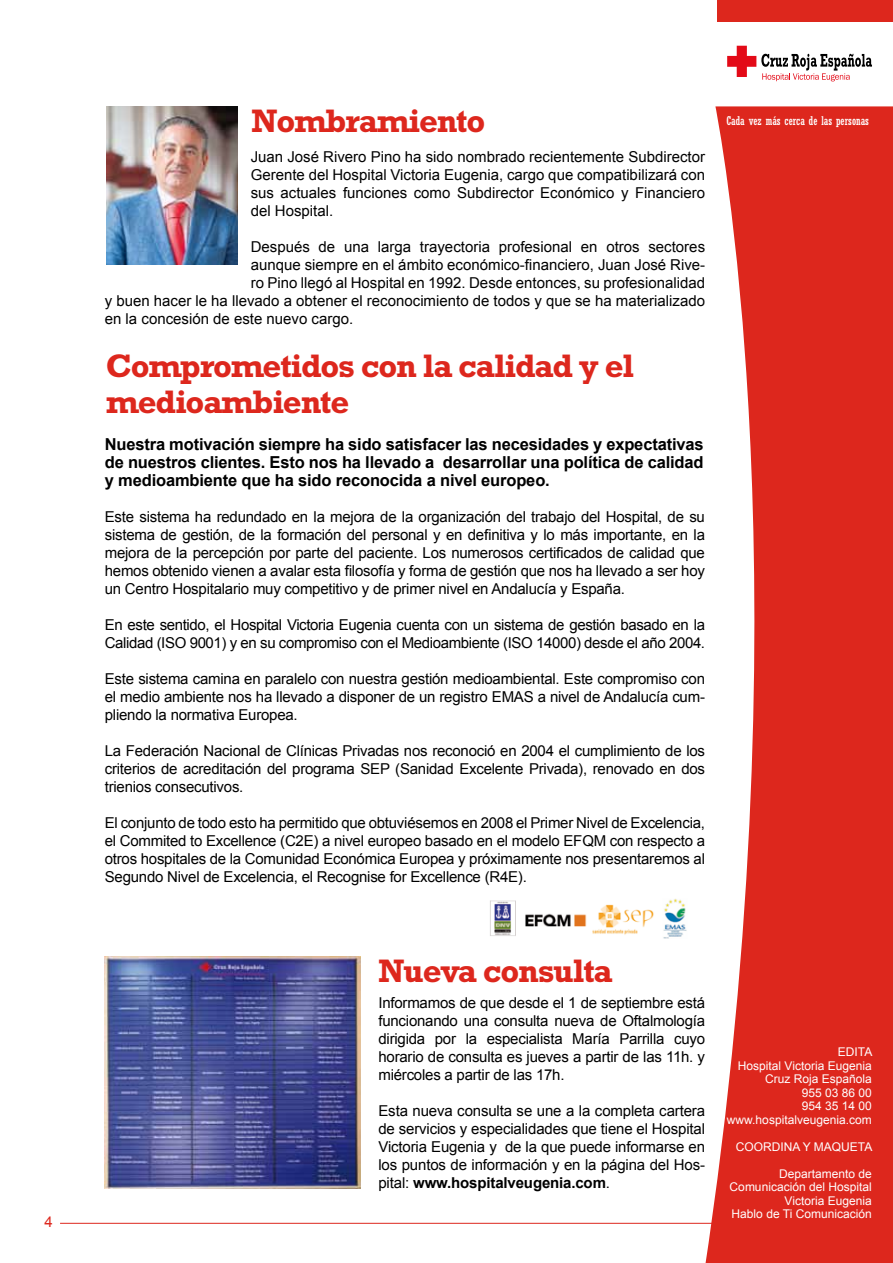
<style>
.page{position:relative;width:893px;height:1263px;background:#fff}
.page>*{position:absolute;margin:0;border:0;box-sizing:border-box;transform-origin:0 0}
.t1{font:700 33px/36px "Rockwell";letter-spacing:-.035em;color:#dd271d}
.t2{font:700 16.5px/18px "Arial";letter-spacing:-.01em;color:#000;text-align:justify}
.t3{font:15px/18px "Arial";letter-spacing:-.015em;color:#000;text-align:justify}
.t4{font:15px "Arial";color:#dd271d}
.t5{font:12px/13.5px "Arial";color:#fff;text-align:right}
.t6{font:condensed 12px "Rockwell";color:#fff}
.s1{font-weight:700}
</style>
<div class="page">
<hr style="left:60px;top:1223px;width:769px;height:1px;background:#dd271d">
<div style="left:718px;top:0;width:175px;height:21px;background:#dd271d"></div>
<svg style="left:704px;top:106px;width:189px;height:1157px;fill:#dd271d"></svg>
<svg style="left:727px;top:46px;width:145px;height:35px"></svg>
<img style="left:106px;top:106px;width:132px;height:158px">
<img style="left:490px;top:889px;width:216px;height:55px">
<img style="left:105px;top:957px;width:255px;height:231px">
<p class="t4" style="left:45px;top:1213px;width:10px">4</p>
<h1 class="t1" style="left:252px;top:102px;width:235px">Nombramiento</h1>
<p class="t3" style="left:251px;top:148px;width:456px">Juan José Rivero Pino ha sido nombrado recientemente Subdirector Gerente del Hospital Victoria Eugenia, cargo que compatibilizará con sus actuales funciones como Subdirector Económico y Financiero del Hospital.</p>
<p class="t3" style="left:251px;top:238px;width:456px">Después de una larga trayectoria profesional en otros sectores</p>
<p class="t3" style="left:251px;top:256px;width:456px">aunque siempre en el ámbito económico-financiero, Juan José Rive-</p>
<p class="t3" style="left:251px;top:274px;width:456px">ro Pino llegó al Hospital en 1992. Desde entonces, su profesionalidad</p>
<p class="t3" style="left:105px;top:292px;width:602px">y buen hacer le ha llevado a obtener el reconocimiento de todos y que se ha materializado</p>
<p class="t3" style="left:105px;top:310px;width:250px">en la concesión de este nuevo cargo.</p>
<h1 class="t1" style="left:106px;top:347px;width:529px">Comprometidos con la calidad y el medioambiente</h1>
<p class="t2" style="left:105px;top:435px;width:600px">Nuestra motivación siempre ha sido satisfacer las necesidades y expectativas de nuestros clientes. Esto nos ha llevado a desarrollar una política de calidad y medioambiente que ha sido reconocida a nivel europeo.</p>
<p class="t3" style="left:105px;top:508px;width:602px">Este sistema ha redundado en la mejora de la organización del trabajo del Hospital, de su sistema de gestión, de la formación del personal y en definitiva y lo más importante, en la mejora de la percepción por parte del paciente. Los numerosos certificados de calidad que hemos obtenido vienen a avalar esta filosofía y forma de gestión que nos ha llevado a ser hoy un Centro Hospitalario muy competitivo y de primer nivel en Andalucía y España.</p>
<p class="t3" style="left:105px;top:616px;width:602px">En este sentido, el Hospital Victoria Eugenia cuenta con un sistema de gestión basado en la<br>Calidad (ISO 9001) y en su compromiso con el Medioambiente (ISO 14000) desde el año 2004.</p>
<p class="t3" style="left:105px;top:670px;width:602px">Este sistema camina en paralelo con nuestra gestión medioambiental. Este compromiso con el medio ambiente nos ha llevado a disponer de un registro EMAS a nivel de Andalucía cum&shy;pliendo la normativa Europea.</p>
<p class="t3" style="left:105px;top:742px;width:602px">La Federación Nacional de Clínicas Privadas nos reconoció en 2004 el cumplimiento de los criterios de acreditación del programa SEP (Sanidad Excelente Privada), renovado en dos trienios consecutivos.</p>
<p class="t3" style="left:105px;top:814px;width:602px">El conjunto de todo esto ha permitido que obtuviésemos en 2008 el Primer Nivel de Excelencia, el Commited to Excellence (C2E) a nivel europeo basado en el modelo EFQM con respecto a otros hospitales de la Comunidad Económica Europea y próximamente nos presentaremos al Segundo Nivel de Excelencia, el Recognise for Excellence (R4E).</p>
<p class="t6" style="left:726px;top:114px;width:144px">Cada vez más cerca de las personas</p>
<h1 class="t1" style="left:378px;top:953px;width:236px">Nueva consulta</h1>
<p class="t3" style="left:378px;top:994px;width:328px">Informamos de que desde el 1 de septiembre está funcionando una consulta nueva de Oftalmología dirigida por la especialista María Parrilla cuyo horario de consulta es jueves a partir de las 11h. y miércoles a partir de las 17h.</p>
<p class="t3" style="left:378px;top:1102px;width:328px">Esta nueva consulta se une a la completa cartera de servicios y especialidades que tiene el Hospital Victoria Eugenia y de la que puede informarse en los puntos de información y en la página del Hos&shy;pital: <span class="s1">www.hospitalveugenia.com</span>.</p>
<p class="t5" style="left:727px;top:1045px;width:147px">EDITA<br>Hospital Victoria Eugenia<br>Cruz Roja Española<br>955 03 86 00<br>954 35 14 00 www.hospitalveugenia.com</p>
<p class="t5" style="left:736px;top:1139px;width:18px">Coordina</p>
<p class="t5" style="left:803px;top:1139px;width:48px">y maqueta</p>
<p class="t5" style="left:730px;top:1166px;width:144px">Departamento de<br>Comunicación del Hospital<br>Victoria Eugenia<br>Hablo de Ti Comunicación</p>
</div>
